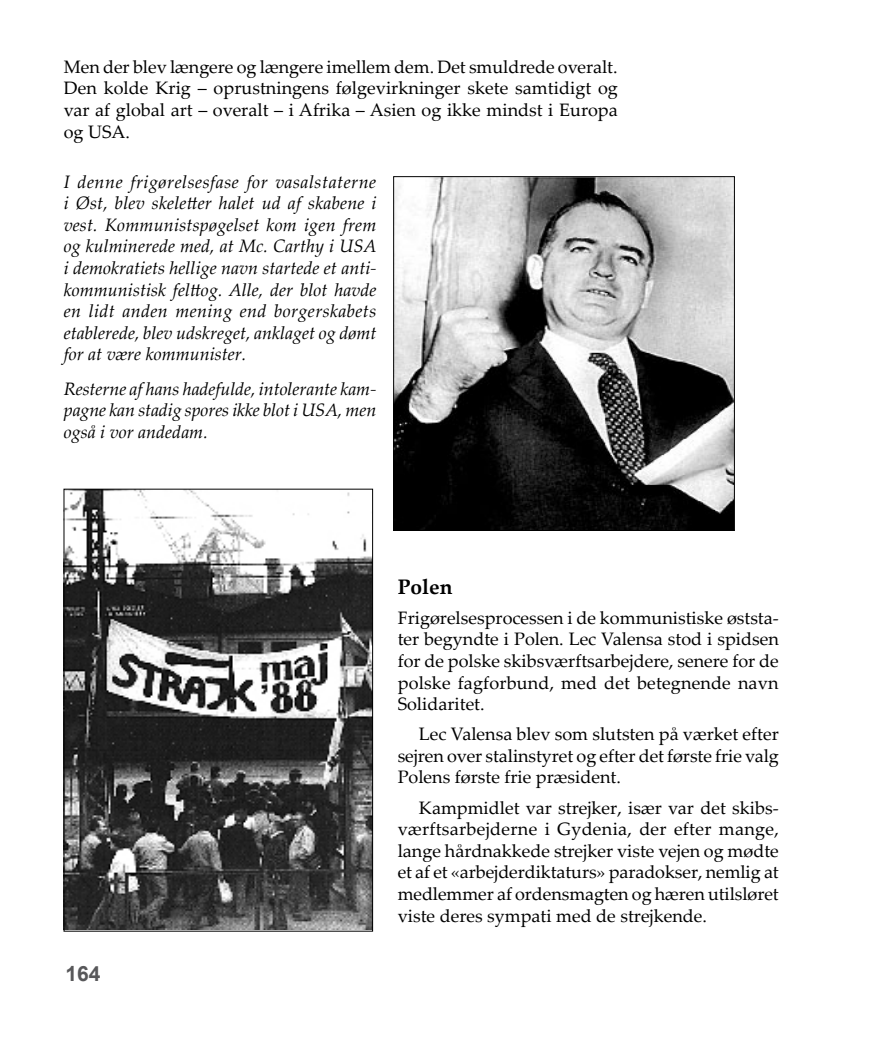
<style>
.page{position:relative;width:889px;height:1063px;background:#fff}
.page>*{position:absolute;margin:0;border:0;box-sizing:border-box;transform-origin:0 0}
.t1{font:700 21px "Palatino Linotype";color:#000}
.t2{font:700 21px "Arial";color:#58585a}
.t3{font:18px/21.6px "Palatino Linotype";color:#000;text-align:justify}
.t4{font:italic 18px/21.6px "Palatino Linotype";color:#000;text-align:justify}
</style>
<div class="page">
<img style="left:395px;top:178px;width:337px;height:351px">
<div style="left:393px;top:176px;width:341px;height:355px;border:1px solid #000"></div>
<img style="left:66px;top:491px;width:305px;height:438px">
<div style="left:64px;top:489px;width:309px;height:442px;border:1px solid #000"></div>
<p class="t3" style="left:64px;top:55px;width:555px">Men der blev længere og længere imellem dem. Det smuldrede overalt.<br>Den kolde Krig – oprustningens følgevirkninger skete samtidigt og var af global art – overalt – i Afrika – Asien og ikke mindst i Europa og USA.</p>
<p class="t4" style="left:64px;top:170px;width:314px">I denne frigørelsesfase for vasalstaterne i Øst, blev skeletter halet ud af skabene i vest. Kommunistspøgelset kom igen frem og kulminerede med, at Mc. Carthy i USA i demokratiets hellige navn startede et anti&shy;kommunistisk felttog. Alle, der blot havde en lidt anden mening end borgerskabets etablerede, blev udskreget, anklaget og dømt for at være kommunister.</p>
<p class="t4" style="left:64px;top:377px;width:314px">Resterne af hans hadefulde, intolerante kam&shy;pagne kan stadig spores ikke blot i USA, men også i vor andedam.</p>
<p class="t2" style="left:65px;top:959px;width:37px">164</p>
<p class="t1" style="left:398px;top:572px;width:56px">Polen</p>
<p class="t3" style="left:398px;top:606px;width:382px">Frigørelsesprocessen i de kommunistiske øststa&shy;ter begyndte i Polen. Lec Valensa stod i spidsen for de polske skibsværftsarbejdere, senere for de polske fagforbund, med det betegnende navn Solidaritet.</p>
<p class="t3" style="left:398px;top:723px;width:383px;text-indent:21px">Lec Valensa blev som slutsten på værket efter sejren over stalinstyret og efter det første frie valg Polens første frie præsident.</p>
<p class="t3" style="left:398px;top:796px;width:383px;text-indent:21px">Kampmidlet var strejker, især var det skibs&shy;værftsarbejderne i Gydenia, der efter mange, lange hårdnakkede strejker viste vejen og mødte et af et «arbejderdiktaturs» paradokser, nemlig at medlemmer af ordensmagten og hæren utilsløret viste deres sympati med de strejkende.</p>
</div>
